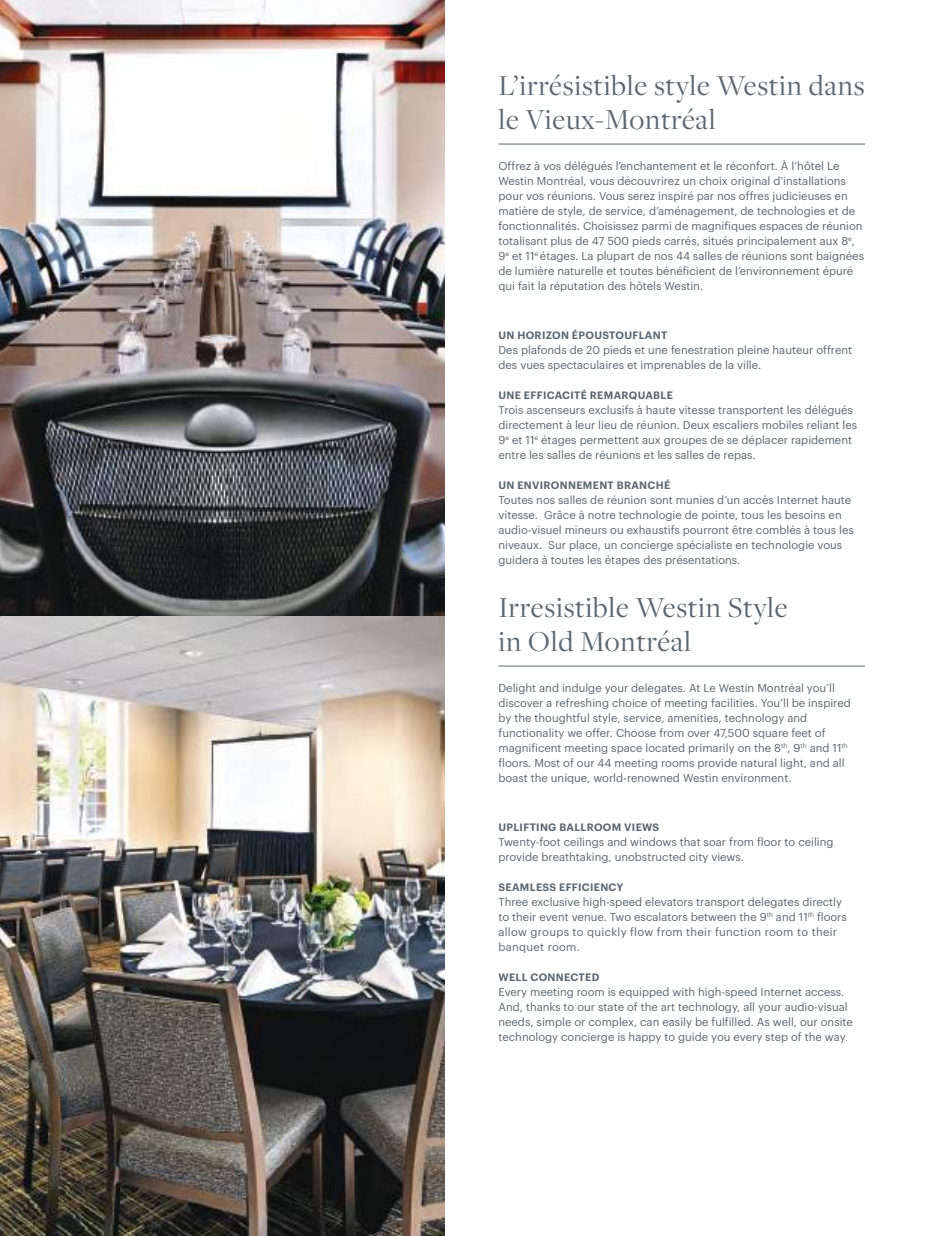
<style>
.page{position:relative;width:939px;height:1236px;background:#fff}
.page>*{position:absolute;margin:0;border:0;box-sizing:border-box;transform-origin:0 0}
.t1{font:30px/33.3px "Freight Disp Pro";letter-spacing:.025em;color:#5c666e}
.t2{font:11.25px/15px "Graphik Starwood";color:#5c666e}
.t3{font:600 10.5px "Graphik Starwood";letter-spacing:.03em;color:#5c666e}
.s1{font-size:8.25px}
</style>
<div class="page">
<img style="left:0;top:0;width:865px;height:1236px">
<h1 class="t1" style="left:498px;top:68px;width:367px">L’irrésistible style Westin dans le Vieux-Montréal</h1>
<p class="t2" style="left:498px;top:157px;width:367px">Offrez à vos délégués l’enchantement et le réconfort. À l’hôtel Le Westin Montréal, vous découvrirez un choix original d’installations pour vos réunions. Vous serez inspiré par nos offres judicieuses en matière de style, de service, d’aménagement, de technologies et de fonctionnalités. Choisissez parmi de magnifiques espaces de réunion totalisant plus de 47 500 pieds carrés, situés principalement aux 8<sup>e</sup>, 9<sup>e</sup> et 11<sup>e</sup> étages. La plupart de nos 44 salles de réunions sont baignées de lumière naturelle et toutes bénéficient de l’environnement épuré qui fait la réputation des hôtels Westin.</p>
<p class="t3" style="left:498px;top:327px;width:162px">UN HORIZON ÉPOUST OUFLANT</p>
<p class="t2" style="left:498px;top:341px;width:355px">Des plafonds de 20 pieds et une fenestration pleine hauteur offrent des vues spectaculaires et imprenables de la ville.</p>
<p class="t3" style="left:498px;top:387px;width:176px">UN E EFFICACITÉ REMARQUABLE</p>
<p class="t2" style="left:498px;top:401px;width:360px">Trois ascenseurs exclusifs à haute vitesse transportent les délégués directement à leur lieu de réunion. Deux escaliers mobiles reliant les 9<sup>e</sup> et 11<sup>e</sup> étages permettent aux groupes de se déplacer rapidement entre les salles de réunions et les salles de repas.</p>
<p class="t3" style="left:498px;top:477px;width:173px">UN ENVI RONN EMENT BRANCHÉ</p>
<p class="t2" style="left:498px;top:491px;width:357px">Toutes nos salles de réunion sont munies d’un accès Internet haute vitesse. Grâce à notre technologie de pointe, tous les besoins en audio-visuel mineurs ou exhaustifs pourront être comblés à tous les niveaux. Sur place, un concierge spécialiste en technologie vous guidera à toutes les étapes des présentations.</p>
<h1 class="t1" style="left:498px;top:590px;width:290px">Irresistible Westin Style in Old Montréal</h1>
<p class="t2" style="left:498px;top:679px;width:353px">Delight and indulge your delegates. At Le Westin Montréal you’ll discover a refreshing choice of meeting facilities. You’ll be inspired by the thoughtful style, service, amenities, technology and functionality we offer. Choose from over 47,500 square feet of magnificent meeting space located primarily on the 8<sup>th</sup>, 9<sup>th</sup> and 11<sup>th </sup>floors. Most of our 44 meeting rooms provide natural light, and all boast the unique, world-renowned Westin environment.</p>
<p class="t3" style="left:498px;top:819px;width:150px">UPLI FTING BALLROOM VIEWS</p>
<p class="t2" style="left:498px;top:833px;width:336px">Twenty-foot ceilings and windows that soar from floor to ceiling provide breathtaking, unobstructed city views.</p>
<p class="t3" style="left:498px;top:879px;width:126px">SEAMLESS EFFICI ENCY</p>
<p class="t2" style="left:498px;top:893px;width:350px">Three exclusive high-speed elevators transport delegates directly to their event venue. Two escalators between the 9<sup>th</sup> and 11<sup>th</sup> floors allow groups to quickly flow from their function room to their banquet room.</p>
<p class="t3" style="left:498px;top:969px;width:102px">WELL CONN ECTED</p>
<p class="t2" style="left:498px;top:983px;width:356px">Every meeting room is equipped with high-speed Internet access.<br>And, thanks to our state of the art technology, all your audio-visual needs, simple or complex, can easily be fulfilled. As well, our onsite technology concierge is happy to guide you every step of the way<span class="s1">.</span></p>
</div>
